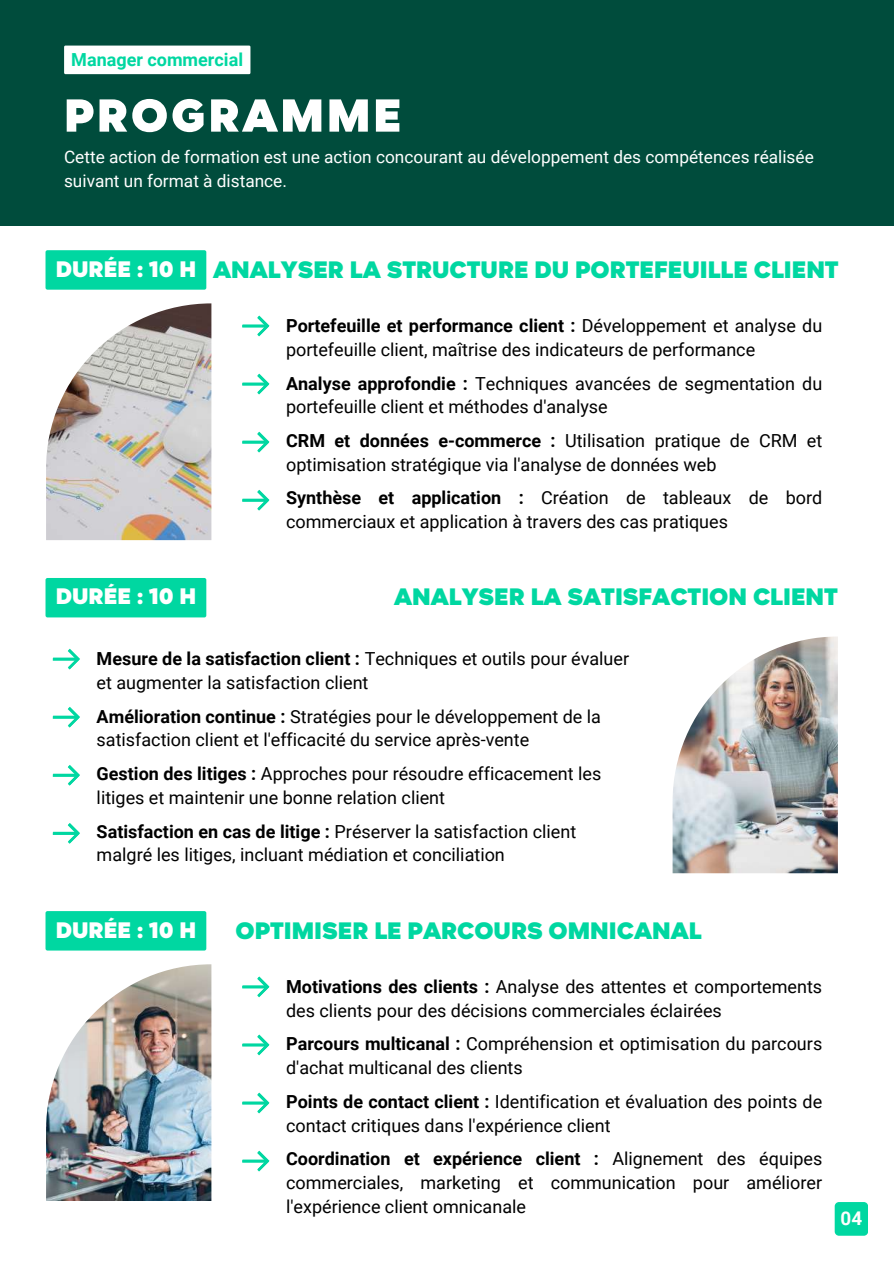
<style>
.page{position:relative;width:894px;height:1264px;background:#fff}
.page>*{position:absolute;margin:0;border:0;box-sizing:border-box;transform-origin:0 0}
.t1{font:900 52.5px "Magenos";letter-spacing:.055em;color:#fff}
.t2{font:900 27px "Magenos";color:#00d7a1}
.t3{font:900 25.5px "Magenos";color:#fff}
.t4{font:700 18.9px "Roboto";color:#fff}
.t5{font:18px/23.7px "Roboto";color:#000}
.t6{font:700 18px "Roboto";color:#00d7a1}
.t7{font:17.25px/23.7px "Roboto";color:#fff}
.s1{font-size:25.5px;color:#fff}
.s2{font-weight:700}
</style>
<div class="page">
<div style="left:0;top:0;width:893px;height:225px;background:#004c3c"></div>
<div style="left:834px;top:1201px;width:33px;height:34px;background:#00d7a1;border-radius:4px"></div>
<div style="left:64px;top:46px;width:186px;height:28px;background:#fff"></div>
<img style="left:46px;top:303px;width:165px;height:237px">
<svg style="left:242px;top:315px;width:27px;height:21px"></svg>
<svg style="left:242px;top:373px;width:27px;height:21px"></svg>
<svg style="left:242px;top:432px;width:27px;height:20px"></svg>
<svg style="left:242px;top:490px;width:27px;height:20px"></svg>
<div style="left:45px;top:250px;width:161px;height:40px;background:#00d7a1;border-radius:2px"></div>
<div style="left:45px;top:578px;width:161px;height:39px;background:#00d7a1;border-radius:2px"></div>
<svg style="left:53px;top:648px;width:27px;height:21px"></svg>
<svg style="left:53px;top:706px;width:27px;height:21px"></svg>
<svg style="left:53px;top:765px;width:27px;height:20px"></svg>
<svg style="left:53px;top:823px;width:27px;height:20px"></svg>
<img style="left:672px;top:636px;width:165px;height:237px">
<img style="left:46px;top:964px;width:165px;height:236px">
<svg style="left:242px;top:976px;width:27px;height:21px"></svg>
<svg style="left:242px;top:1034px;width:27px;height:21px"></svg>
<svg style="left:242px;top:1092px;width:27px;height:21px"></svg>
<svg style="left:242px;top:1150px;width:27px;height:21px"></svg>
<div style="left:45px;top:911px;width:161px;height:39px;background:#00d7a1;border-radius:2px"></div>
<p class="t6" style="left:71px;top:49px;width:173px">Manager commercial</p>
<h1 class="t1" style="left:64px;top:88px;width:339px">PROGRAMME</h1>
<p class="t7" style="left:64px;top:145px;width:751px">Cette action de formation est une action concourant au développement des compétences réalisée suivant un format à distance.</p>
<h2 class="t2" style="left:56px;top:255px;width:784px"><span class="s1">DURÉE : 10 H</span> ANALYSER LA STRUCTURE DU PORTEFEUILLE CLIENT</h2>
<p class="t5" style="left:286px;top:314px;width:537px"><span class="s2">Portefeuille et performance client :</span> Développement et analyse du portefeuille client, maîtrise des indicateurs de performance</p>
<p class="t5" style="left:286px;top:371px;width:537px"><span class="s2">Analyse approfondie :</span> Techniques avancées de segmentation du portefeuille client et méthodes d'analyse</p>
<p class="t5" style="left:286px;top:429px;width:537px"><span class="s2">CRM et données e-commerce :</span> Utilisation pratique de CRM et optimisation stratégique via l'analyse de données web</p>
<p class="t5" style="left:286px;top:486px;width:537px"><span class="s2">Synthèse et application :</span> Création de tableaux de bord commerciaux et application à travers des cas pratiques</p>
<h3 class="t3" style="left:56px;top:583px;width:142px">DURÉE : 10 H</h3>
<h2 class="t2" style="left:394px;top:582px;width:445px">ANALYSER LA SATISFACTION CLIENT</h2>
<p class="t5" style="left:97px;top:647px;width:534px"><span class="s2">Mesure de la satisfaction client :</span> Techniques et outils pour évaluer et augmenter la satisfaction client</p>
<p class="t5" style="left:97px;top:704px;width:505px"><span class="s2">Amélioration continue :</span> Stratégies pour le développement de la satisfaction client et l'efficacité du service après-vente</p>
<p class="t5" style="left:97px;top:762px;width:506px"><span class="s2">Gestion des litiges :</span> Approches pour résoudre efficacement les litiges et maintenir une bonne relation client</p>
<p class="t5" style="left:97px;top:819px;width:481px"><span class="s2">Satisfaction en cas de litige :</span> Préserver la satisfaction client malgré les litiges, incluant médiation et conciliation</p>
<h3 class="t3" style="left:56px;top:916px;width:142px">DURÉE : 10 H</h3>
<h2 class="t2" style="left:235px;top:915px;width:467px">OPTIMISER LE PARCOURS OMNICANAL</h2>
<p class="t5" style="left:286px;top:975px;width:537px"><span class="s2">Motivations des clients :</span> Analyse des attentes et comportements des clients pour des décisions commerciales éclairées</p>
<p class="t5" style="left:286px;top:1032px;width:537px"><span class="s2">Parcours multicanal :</span> Compréhension et optimisation du parcours d'achat multicanal des clients</p>
<p class="t5" style="left:286px;top:1089px;width:537px"><span class="s2">Points de contact client :</span> Identification et évaluation des points de contact critiques dans l'expérience client</p>
<p class="t5" style="left:286px;top:1147px;width:537px;text-align:justify"><span class="s2">Coordination et expérience client :</span> Alignement des équipes commerciales, marketing et communication pour améliorer l'expérience client omnicanale</p>
<p class="t4" style="left:840px;top:1207px;width:23px">04</p>
</div>
